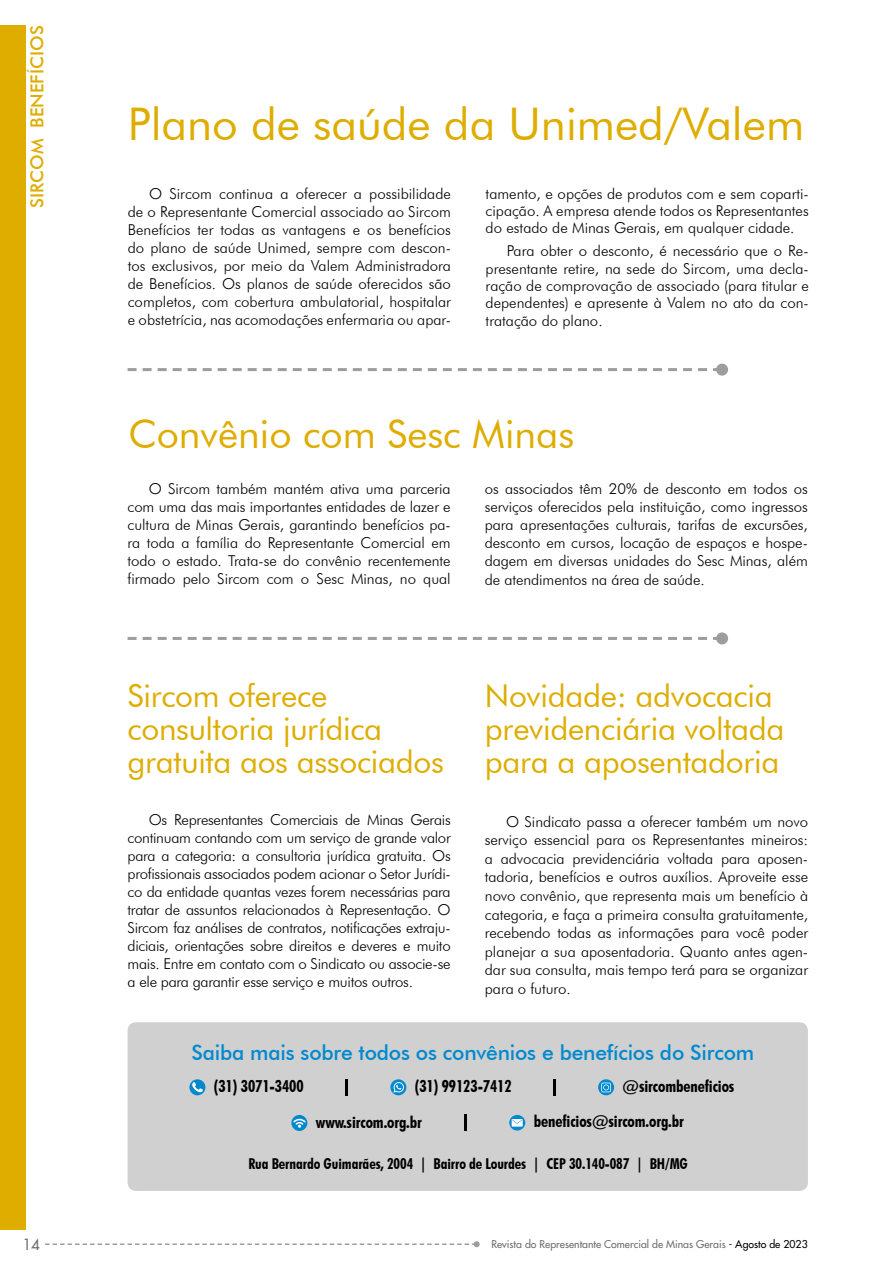
<style>
.page{position:relative;width:893px;height:1276px;background:#fff}
.page>*{position:absolute;margin:0;border:0;box-sizing:border-box;transform-origin:0 0}
.t1{font:45px "Futura BT";color:#dead00}
.t2{font:39px "Futura BT";color:#dead00}
.t3{font:31.5px/33px "Futura BT";letter-spacing:-.01em;color:#dead00}
.t4{font:500 21px "Futura BT";letter-spacing:-.01em;color:#0089ce}
.t5{font:500 18px "Futura BT";color:#dead00}
.t6{font:700 condensed 16.5px "Futura BT";letter-spacing:-.005em;color:#000}
.t7{font:300 15px/18px "Futura BT";letter-spacing:-.005em;color:#000;text-align:justify}
.t8{font:700 condensed 15px "Futura BT";letter-spacing:-.005em;color:#000}
.t9{font:15px "Futura LT";color:#706f6f}
.t10{font:10.5px "Futura LT";color:#706f6f}
.s1{color:#000}
</style>
<div class="page">
<svg style="left:45px;top:1241px;width:435px;height:6px"></svg>
<div style="left:0;top:26px;width:26px;height:1204px;background:#dead00"></div>
<svg style="left:128px;top:368px;width:588px;height:3px"></svg>
<div style="left:716px;top:363px;width:12px;height:12px;background:#9d9d9c;border-radius:50%"></div>
<div style="left:128px;top:1022px;width:680px;height:169px;background:#d0d0d0;border-radius:9px"></div>
<svg style="left:128px;top:637px;width:588px;height:3px"></svg>
<div style="left:716px;top:632px;width:12px;height:12px;background:#9d9d9c;border-radius:50%"></div>
<svg style="left:189px;top:1079px;width:16px;height:16px"></svg>
<svg style="left:192px;top:1082px;width:11px;height:10px"></svg>
<svg style="left:346px;top:1079px;width:2px;height:16px"></svg>
<svg style="left:390px;top:1079px;width:16px;height:16px"></svg>
<svg style="left:393px;top:1082px;width:11px;height:10px"></svg>
<hr style="left:553px;top:1079px;width:3px;height:16px;background:#000">
<svg style="left:598px;top:1079px;width:16px;height:16px"></svg>
<svg style="left:601px;top:1082px;width:10px;height:10px"></svg>
<svg style="left:291px;top:1115px;width:16px;height:16px"></svg>
<svg style="left:293px;top:1118px;width:13px;height:10px"></svg>
<hr style="left:464px;top:1115px;width:3px;height:16px;background:#000">
<svg style="left:509px;top:1115px;width:16px;height:15px"></svg>
<div style="left:512px;top:1119px;width:11px;height:7px;background:#fff"></div>
<svg style="left:512px;top:1119px;width:10px;height:4px"></svg>
<p class="t5" style="left:26px;top:208px;width:184px;rotate:-90deg">SIRCOM BENEFÍCIOS</p>
<h1 class="t1" style="left:128px;top:97px;width:678px">Plano de saúde da Unimed/Valem</h1>
<p class="t7" style="left:128px;top:184px;width:325px;text-indent:21px">O Sircom continua a oferecer a possibilidade de o Representante Comercial associado ao Sircom Benefícios ter todas as vantagens e os benefícios do plano de saúde Unimed, sempre com descon&shy;tos exclusivos, por meio da Valem Administradora de Benefícios. Os planos de saúde oferecidos são completos, com cobertura ambulatorial, hospitalar e obstetrícia, nas acomodações enfermaria ou apar-</p>
<p class="t7" style="left:486px;top:184px;width:325px;line-height:17.2px">tamento, e opções de produtos com e sem coparti&shy;cipação. A empresa atende todos os Representantes do estado de Minas Gerais, em qualquer cidade.</p>
<p class="t7" style="left:486px;top:242px;width:325px;line-height:17.4px;text-indent:21px">Para obter o desconto, é necessário que o Re&shy;presentante retire, na sede do Sircom, uma decla&shy;ração de comprovação de associado (para titular e dependentes) e apresente à Valem no ato da con&shy;tratação do plano.</p>
<h2 class="t2" style="left:128px;top:410px;width:447px">Convênio com Sesc Minas</h2>
<p class="t7" style="left:128px;top:479px;width:325px;text-indent:21px">O Sircom também mantém ativa uma parceria com uma das mais importantes entidades de lazer e cultura de Minas Gerais, garantindo benefícios pa&shy;ra toda a família do Representante Comercial em todo o estado. Trata-se do convênio recentemente firmado pelo Sircom com o Sesc Minas, no qual</p>
<p class="t7" style="left:485px;top:479px;width:325px">os associados têm 20% de desconto em todos os serviços oferecidos pela instituição, como ingressos para apresentações culturais, tarifas de excursões, desconto em cursos, locação de espaços e hospe&shy;dagem em diversas unidades do Sesc Minas, além</p>
<p class="t7" style="left:485px;top:571px;width:221px">de atendimentos na área de saúde.</p>
<h3 class="t3" style="left:128px;top:679px;width:318px">Sircom oferece consultoria jurídica gratuita aos associados</h3>
<h3 class="t3" style="left:485px;top:679px;width:301px">Novidade: advocacia previdenciária voltada para a aposentadoria</h3>
<p class="t7" style="left:128px;top:811px;width:325px;text-indent:21px">Os Representantes Comerciais de Minas Gerais continuam contando com um serviço de grande valor para a categoria: a consultoria jurídica gratuita. Os profissionais associados podem acionar o Setor Jurídi&shy;co da entidade quantas vezes forem necessárias para tratar de assuntos relacionados à Representação. O Sircom faz análises de contratos, notificações extraju&shy;diciais, orientações sobre direitos e deveres e muito mais. Entre em contato com o Sindicato ou associe-se a ele para garantir esse serviço e muitos outros.</p>
<p class="t7" style="left:485px;top:812px;width:325px;line-height:18.6px;text-indent:21px">O Sindicato passa a oferecer também um novo serviço essencial para os Representantes mineiros: a advocacia previdenciária voltada para aposen&shy;tadoria, benefícios e outros auxílios. Aproveite esse novo convênio, que representa mais um benefício à categoria, e faça a primeira consulta gratuitamente, recebendo todas as informações para você poder planejar a sua aposentadoria. Quanto antes agen&shy;dar sua consulta, mais tempo terá para se organizar para o futuro.</p>
<h3 class="t4" style="left:191px;top:1039px;width:564px">Saiba mais sobre todos os convênios e benefícios do Sircom</h3>
<p class="t6" style="left:214px;top:1076px;width:91px">(31) 3071-3400</p>
<p class="t6" style="left:415px;top:1076px;width:98px">(31) 99123-7412</p>
<p class="t6" style="left:623px;top:1076px;width:113px">@sircombeneficios</p>
<p class="t6" style="left:316px;top:1111px;width:108px">www.sircom.org.br</p>
<p class="t6" style="left:534px;top:1111px;width:152px">beneficios@sircom.org.br</p>
<p class="t8" style="left:248px;top:1154px;width:441px">Rua Bernardo Guimarães, 2004 | Bairro de Lourdes | CEP 30.140-087 | BH/MG</p>
<p class="t9" style="left:23px;top:1234px;width:19px">14</p>
<p class="t10" style="left:491px;top:1237px;width:318px">Revista do Representante Comercial de Minas Gerais <span class="s1">- Agosto de 2023</span></p>
</div>
